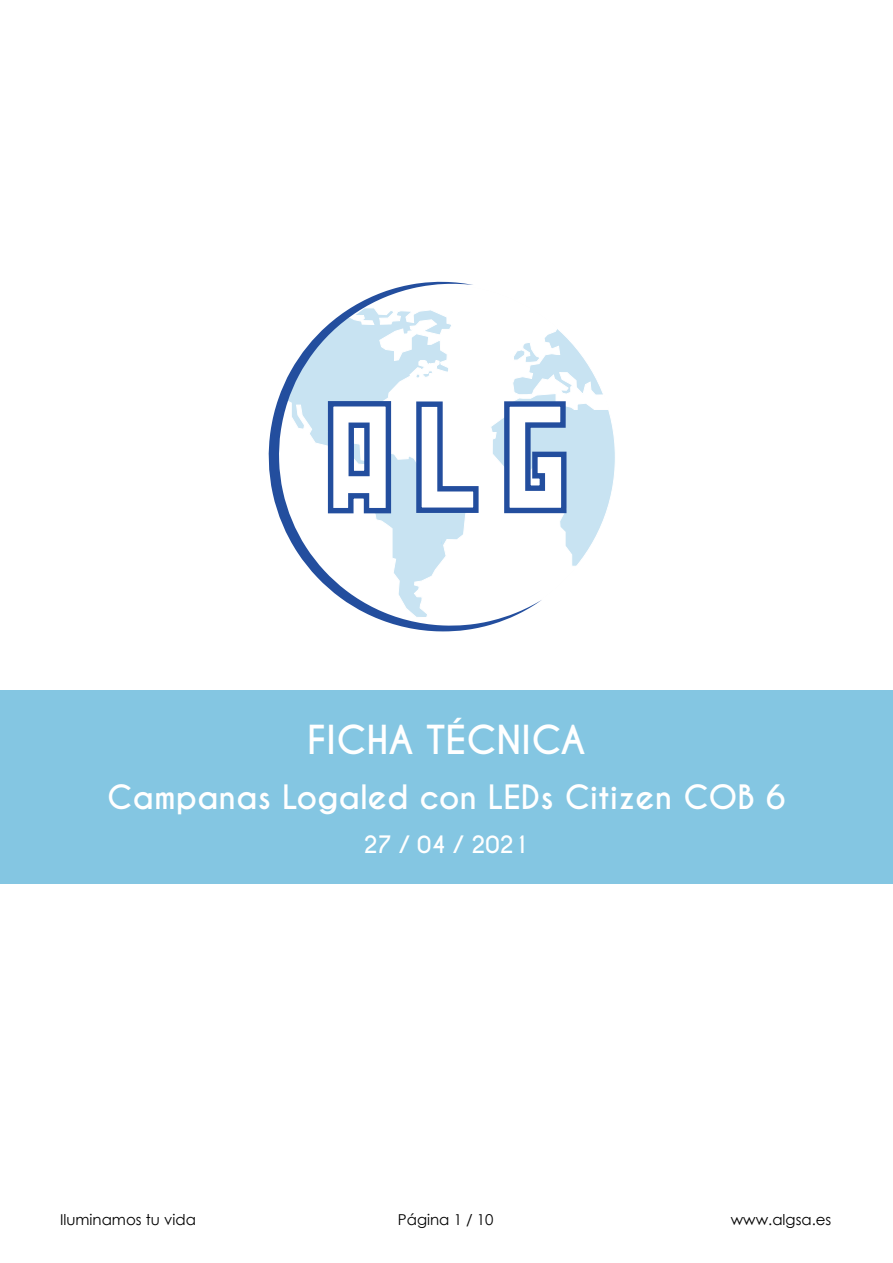
<style>
.page{position:relative;width:893px;height:1263px;background:#fff}
.page>*{position:absolute;margin:0;border:0;box-sizing:border-box;transform-origin:0 0}
.t1{font:700 37.5px "Caviar Dreams";color:#fff}
.t2{font:700 31.5px "Caviar Dreams";color:#fff}
.t3{font:700 22.5px "Caviar Dreams";color:#fff}
.t4{font:15px "Century Gothic";color:#000}
</style>
<div class="page">
<div style="left:0;top:691px;width:893px;height:193px;background:#84c6e2"></div>
<svg style="left:542px;top:329px;width:68px;height:237px"></svg>
<svg style="left:268px;top:282px;width:274px;height:349px"></svg>
<svg style="left:414px;top:399px;width:67px;height:117px"></svg>
<svg style="left:501px;top:399px;width:68px;height:117px"></svg>
<svg style="left:325px;top:398px;width:69px;height:118px"></svg>
<h1 class="t1" style="left:307px;top:717px;width:280px">FICHA TÉCNICA</h1>
<h2 class="t2" style="left:107px;top:778px;width:680px">Campanas Logaled con LEDs Citizen COB 6</h2>
<h3 class="t3" style="left:363px;top:831px;width:168px">27 / 04 / 2021</h3>
<p class="t4" style="left:60px;top:1209px;width:138px">Iluminamos tu vida</p>
<p class="t4" style="left:398px;top:1209px;width:97px">Página 1 / 10</p>
<p class="t4" style="left:731px;top:1209px;width:102px">www.algsa.es</p>
</div>
